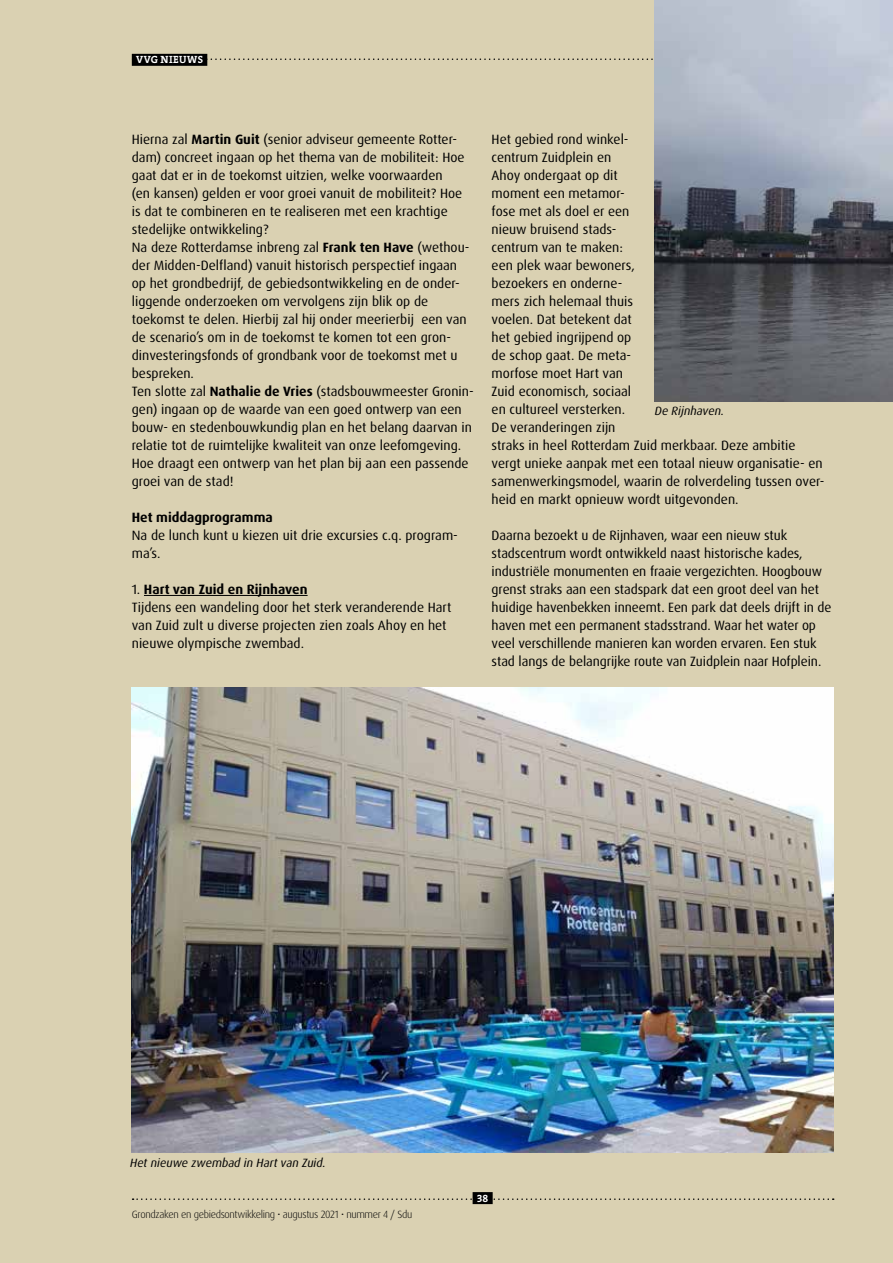
<style>
.page{position:relative;width:893px;height:1263px;background:#dad1b2}
.page>*{position:absolute;margin:0;border:0;box-sizing:border-box;transform-origin:0 0}
.t1{font:13.5px/18px "Dax OT";color:#000}
.t2{font:700 13.5px "Dax OT";color:#000}
.t3{font:italic 12px "Dax OT";color:#000}
.t4{font:300 10.5px "Dax OT";letter-spacing:-.03em;color:#000}
.t5{font:700 10.5px "The Serif B W7";letter-spacing:.035em;color:#fff}
.s1{font-weight:700}
</style>
<div class="page">
<hr style="left:144px;top:595px;width:164px;height:1px;background:#000">
<img style="left:132px;top:687px;width:701px;height:465px">
<svg style="left:133px;top:1198px;width:701px;height:2px"></svg>
<div style="left:473px;top:1192px;width:20px;height:12px;background:#000"></div>
<svg style="left:207px;top:58px;width:448px;height:2px"></svg>
<div style="left:132px;top:54px;width:75px;height:12px;background:#000"></div>
<img style="left:655px;top:0;width:238px;height:401px">
<p class="t5" style="left:136px;top:53px;width:68px">VVG NIEUWS</p>
<p class="t1" style="left:132px;top:130px;width:343px">Hierna zal <span class="s1">Martin Guit</span> (senior adviseur gemeente Rotter&shy;dam) concreet ingaan op het thema van de mobiliteit: Hoe gaat dat er in de toekomst uitzien, welke voorwaarden<br>(en kansen) gelden er voor groei vanuit de mobiliteit? Hoe is dat te combineren en te realiseren met een krachtige stedelijke ontwikkeling?<br>Na deze Rotterdamse inbreng zal <span class="s1">Frank ten Have</span> (wethou&shy;der Midden-Delfland) vanuit historisch perspectief ingaan op het grondbedrijf, de gebiedsontwikkeling en de onder&shy;liggende onderzoeken om vervolgens zijn blik op de toekomst te delen. Hierbij zal hij onder meerierbij een van de scenario’s om in de toekomst te komen tot een gron&shy;dinvesteringsfonds of grondbank voor de toekomst met u bespreken.<br>Ten slotte zal <span class="s1">Nathalie de Vries</span> (stadsbouwmeester Gronin&shy;gen) ingaan op de waarde van een goed ontwerp van een bouw- en stedenbouwkundig plan en het belang daarvan in relatie tot de ruimtelijke kwaliteit van onze leefomgeving.<br>Hoe draagt een ontwerp van het plan bij aan een passende groei van de stad!</p>
<p class="t2" style="left:132px;top:509px;width:142px">Het middagprogramma</p>
<p class="t1" style="left:132px;top:526px;width:328px">Na de lunch kunt u kiezen uit drie excursies c.q. program&shy;ma’s.</p>
<p class="t1" style="left:132px;top:580px;width:321px">1. <span class="s1">Hart van Zuid en Rijnhaven<br></span>Tijdens een wandeling door het sterk veranderende Hart van Zuid zult u diverse projecten zien zoals Ahoy en het nieuwe olympische zwembad.</p>
<p class="t1" style="left:492px;top:130px;width:334px">Het gebied rond winkel-<br>centrum Zuidplein en<br>Ahoy ondergaat op dit<br>moment een metamor-<br>fose met als doel er een<br>nieuw bruisend stads-<br>centrum van te maken:<br>een plek waar bewoners,<br>bezoekers en onderne-<br>mers zich helemaal thuis<br>voelen. Dat betekent dat<br>het gebied ingrijpend op<br>de schop gaat. De meta-<br>morfose moet Hart van<br>Zuid economisch, sociaal<br>en cultureel versterken.<br>De veranderingen zijn<br>straks in heel Rotterdam Zuid merkbaar. Deze ambitie vergt unieke aanpak met een totaal nieuw organisatie- en samenwerkingsmodel, waarin de rolverdeling tussen over&shy;heid en markt opnieuw wordt uitgevonden.</p>
<p class="t1" style="left:492px;top:526px;width:341px">Daarna bezoekt u de Rijnhaven, waar een nieuw stuk stadscentrum wordt ontwikkeld naast historische kades, industriële monumenten en fraaie vergezichten. Hoogbouw grenst straks aan een stadspark dat een groot deel van het huidige havenbekken inneemt. Een park dat deels drijft in de haven met een permanent stadsstrand. Waar het water op veel verschillende manieren kan worden ervaren. Een stuk stad langs de belangrijke route van Zuidplein naar Hofplein.</p>
<p class="t3" style="left:655px;top:403px;width:71px">De Rijnhaven.</p>
<p class="t3" style="left:130px;top:1155px;width:197px">Het nieuwe zwembad in Hart van Zuid.</p>
<p class="t4" style="left:132px;top:1207px;width:282px">Grondzaken en gebiedsontwikkeling • augustus 2021 • nummer 4 / Sdu</p>
<p class="t5" style="left:477px;top:1191px;width:13px">38</p>
</div>
